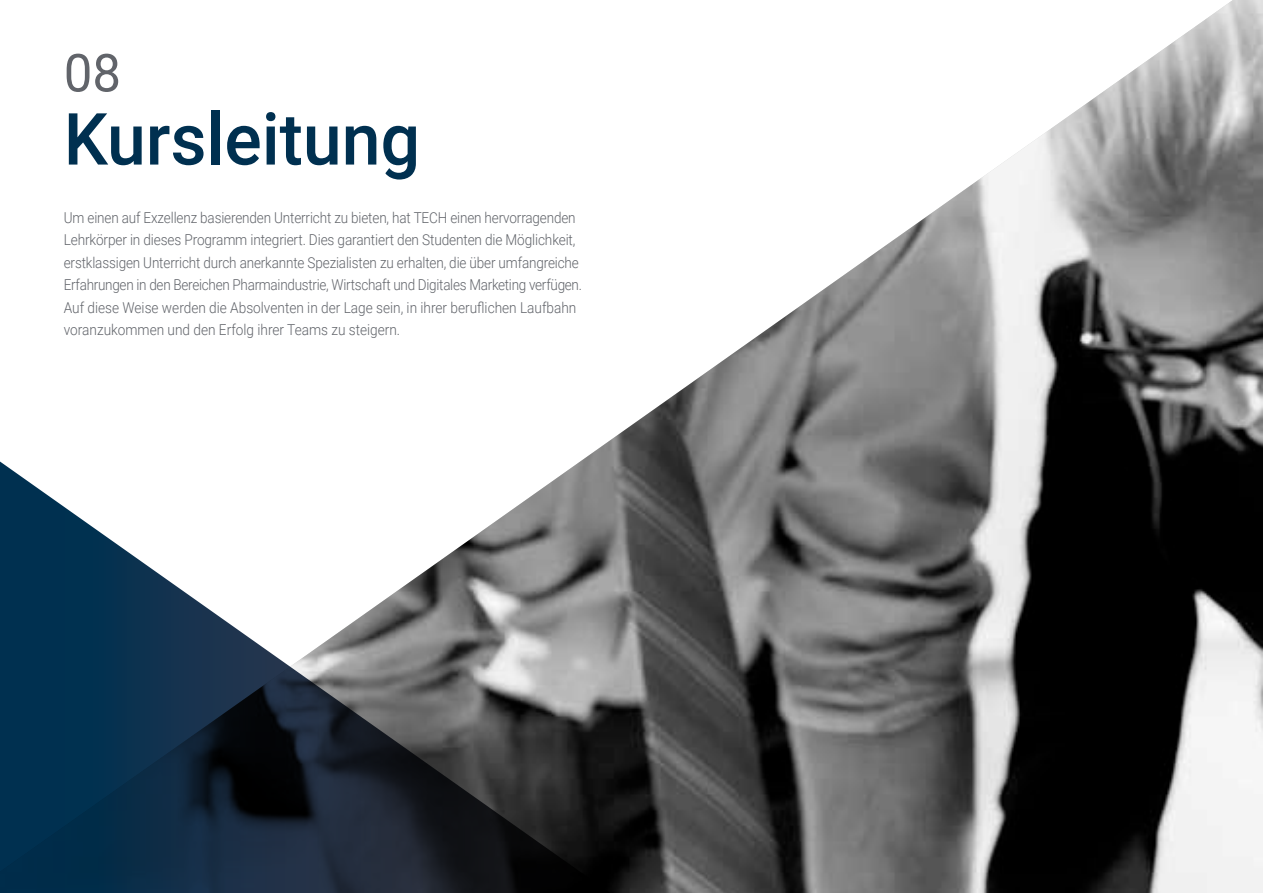
<style>
.page{position:relative;width:1263px;height:893px;background:#fff}
.page>*{position:absolute;margin:0;border:0;box-sizing:border-box;transform-origin:0 0}
.t1{font:500 72px "Roboto";color:#003050}
.t2{font:52.5px "Roboto";color:#61646a}
.t3{font:300 15px/22.5px "Roboto";letter-spacing:-.01em;color:#61646a;scale:.9 1}
</style>
<div class="page">
<img style="left:602px;top:0;width:661px;height:893px">
<svg style="left:0;top:446px;width:640px;height:447px"></svg>
<h2 class="t2" style="left:64px;top:36px;width:59px">08</h2>
<h1 class="t1" style="left:64px;top:89px;width:358px">Kursleitung</h1>
<p class="t3" style="left:64px;top:205px;width:577px">Um einen auf Exzellenz basierenden Unterricht zu bieten, hat TECH einen hervorragenden Lehrkörper in dieses Programm integriert. Dies garantiert den Studenten die Möglichkeit, erstklassigen Unterricht durch anerkannte Spezialisten zu erhalten, die über umfangreiche Erfahrungen in den Bereichen Pharmaindustrie, Wirtschaft und Digitales Marketing verfügen.<br>Auf diese Weise werden die Absolventen in der Lage sein, in ihrer beruflichen Laufbahn voranzukommen und den Erfolg ihrer Teams zu steigern.</p>
</div>
